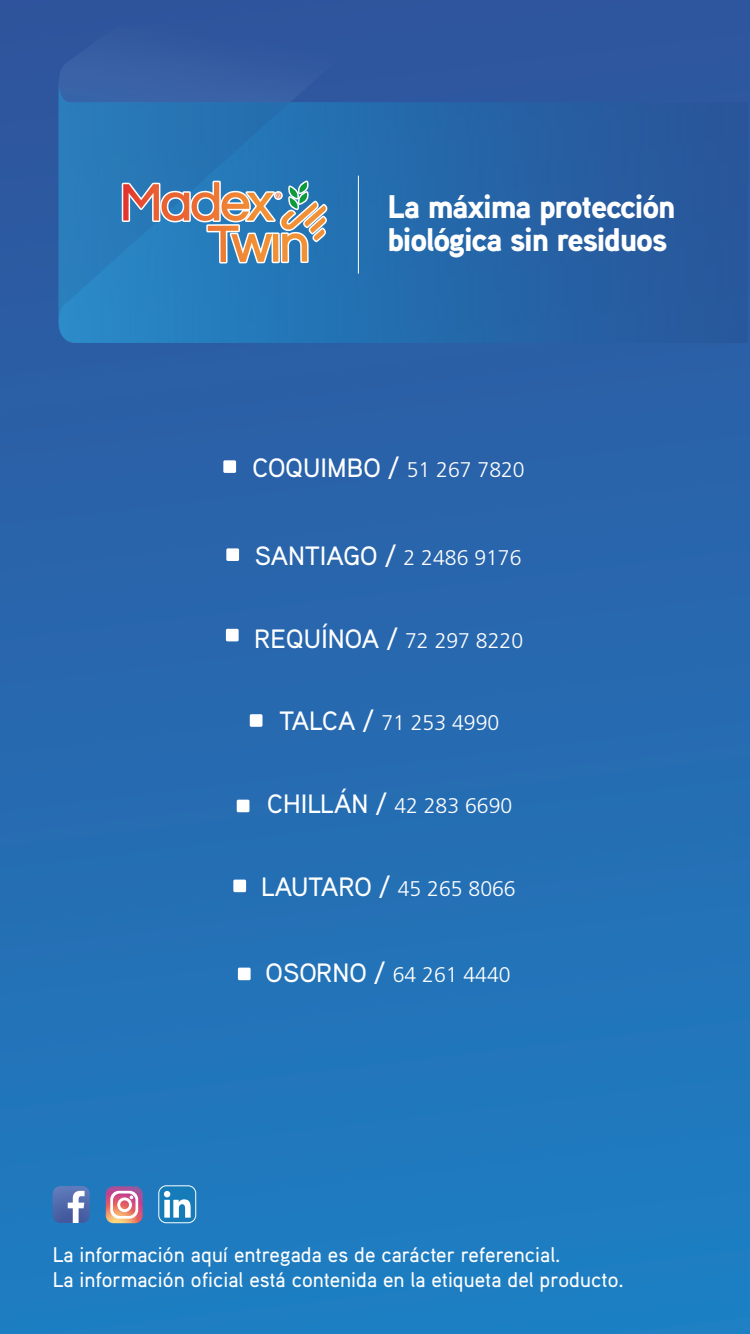
<style>
.page{position:relative;width:750px;height:1334px;background:#fff}
.page>*{position:absolute;margin:0;border:0;box-sizing:border-box;transform-origin:0 0}
.t1{font:900 32.7px/32.2px "Aaux Pro";letter-spacing:-.035em;color:#fff}
.t2{font:26.5px "Aaux Pro Medium OSF";color:#fff}
.t3{font:21.2px/25.5px "Aaux Pro Medium OSF";color:#fff}
.t4{font:300 21.2px "Frutiger LT Std";color:#fff}
.s1{font-family:"Frutiger LT Std";font-weight:300;font-size:21.2px}
.s2{font-family:"Aaux Pro Medium OSF";font-weight:400;font-size:26.5px}
</style>
<div class="page">
<div style="left:0;top:0;width:750px;height:1334px;background:linear-gradient(to bottom,#2f539c,#1e7ec2)"></div>
<svg style="left:59px;top:83px;width:689px;height:260px;background:#2661a4"></svg>
<div style="left:223px;top:460px;width:13px;height:13px;background:#fff;border-radius:2px"></div>
<div style="left:226px;top:548px;width:13px;height:13px;background:#fff;border-radius:2px"></div>
<div style="left:226px;top:629px;width:13px;height:12px;background:#fff;border-radius:2px"></div>
<div style="left:250px;top:714px;width:13px;height:13px;background:#fff;border-radius:2px"></div>
<div style="left:237px;top:800px;width:12px;height:12px;background:#fff;border-radius:2px"></div>
<div style="left:233px;top:880px;width:13px;height:12px;background:#fff;border-radius:2px"></div>
<div style="left:238px;top:968px;width:13px;height:12px;background:#fff;border-radius:2px"></div>
<svg style="left:53px;top:1189px;width:37px;height:34px"></svg>
<svg style="left:106px;top:1189px;width:37px;height:34px"></svg>
<div style="left:159px;top:1186px;width:37px;height:37px;background:#167bb9;border-radius:8px"></div>
<div style="left:158px;top:1185px;width:38px;height:38px;border:1px solid #fff;border-radius:8px"></div>
<svg style="left:164px;top:1191px;width:27px;height:27px"></svg>
<div style="left:40px;top:1077px;width:167px;height:112px;background:#2077bc"></div>
<div style="left:211px;top:1076px;width:164px;height:118px;background:#2078bd"></div>
<div style="left:380px;top:1077px;width:175px;height:115px;background:#2079bd"></div>
<div style="left:555px;top:1077px;width:165px;height:109px;background:#2079bd"></div>
<svg style="left:59px;top:0;width:319px;height:322px;background:#3872ac"></svg>
<h1 class="t1" style="left:387px;top:190px;width:290px">La máxima protección biológica sin residuos</h1>
<p class="t2" style="left:253px;top:451px;width:274px">COQUIMBO / <span class="s1">51 267 7820</span></p>
<p class="t2" style="left:255px;top:539px;width:268px">SANTIAGO / <span class="s1">2 2486 9176</span></p>
<p class="t2" style="left:254px;top:622px;width:270px">REQUÍNOA / <span class="s1">72 297 8220</span></p>
<p class="t4" style="left:279px;top:711px;width:222px"><span class="s2">TALCA /</span> 71 253 4990</p>
<p class="t4" style="left:267px;top:794px;width:247px"><span class="s2">CHILLÁN /</span> 42 283 6690</p>
<p class="t4" style="left:261px;top:877px;width:256px"><span class="s2">LAUTARO /</span> 45 265 8066</p>
<p class="t4" style="left:266px;top:963px;width:247px"><span class="s2">OSORNO /</span> 64 261 4440</p>
<p class="t3" style="left:53px;top:1241px;width:572px">La información aquí entregada es de carácter referencial.<br>La información oficial está contenida en la etiqueta del producto.</p>
</div>
